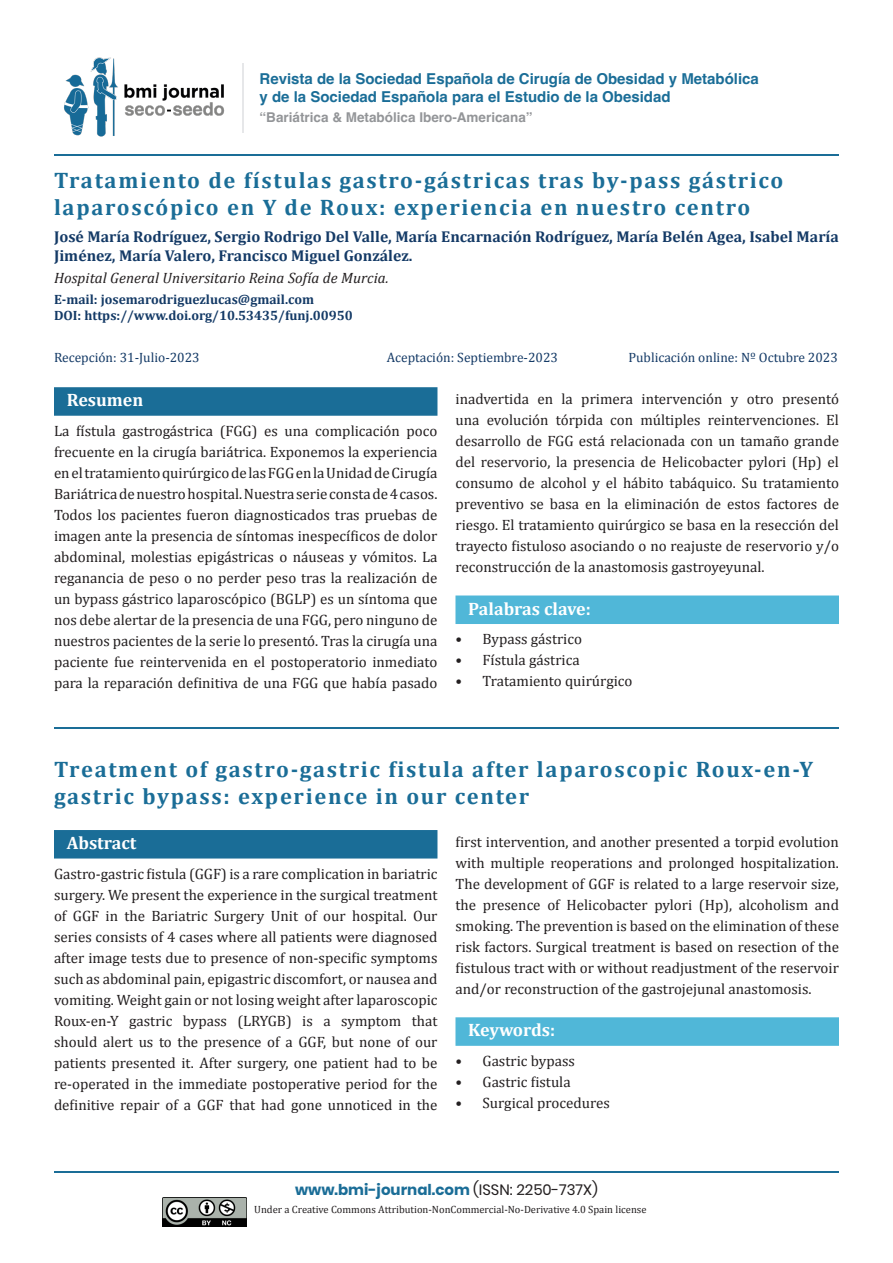
<style>
.page{position:relative;width:893px;height:1263px;background:#fff}
.page>*{position:absolute;margin:0;border:0;box-sizing:border-box;transform-origin:0 0}
.Título{font:700 22.5px/27px "Cambria";letter-spacing:.075em;color:#1a6d97}
.Palabras_clave_títul{font:700 18px "Cambria";color:#fff}
.Capítulo{font:700 18px "Cambria";color:#fff}
.Autores{font:700 15.75px/18.9px "Cambria";color:#143a66}
.Párrafo{font:15px/21px "Cambria";color:#231f20;text-align:justify}
.t1{font:700 15px/18px "Helvetica";color:#1a6d97}
.Llamadas_autores{font:italic 15px "Cambria";letter-spacing:.005em;color:#231f20}
.t2{font:700 15px "Poppins";color:#1a6d97}
.Recepción{font:13.5px "Cambria";color:#143a66}
.email_Y_DOI{font:700 13.5px "Cambria";color:#143a66}
.t3{font:700 13.5px "Helvetica";color:#939598}
.t4{font:10.5px "Cambria";color:#231f20}
.s1{font-weight:400;color:#231f20}
</style>
<div class="page">
<hr style="left:54px;top:1171px;width:785px;height:1px;background:#1a6d97">
<img style="left:163px;top:1197px;width:83px;height:29px">
<img style="left:64px;top:57px;width:161px;height:80px">
<hr style="left:243px;top:63px;width:1px;height:70px;background:#e6e7e9">
<hr style="left:54px;top:154px;width:785px;height:1px;background:#1a6d97">
<div style="left:54px;top:387px;width:383px;height:29px;background:#1a6d97"></div>
<div style="left:455px;top:595px;width:384px;height:29px;background:#50b7d8"></div>
<div style="left:54px;top:830px;width:383px;height:28px;background:#1a6d97"></div>
<div style="left:455px;top:1017px;width:384px;height:29px;background:#50b7d8"></div>
<hr style="left:54px;top:728px;width:785px;height:1px;background:#1a6d97">
<p class="t1" style="left:260px;top:72px;width:501px">Revista de la Sociedad Española de Cirugía de Obesidad y Metabólica y de la Sociedad Española para el Estudio de la Obesidad</p>
<p class="t3" style="left:260px;top:109px;width:275px">“Bariátrica &amp; Metabólica Ibero-Americana”</p>
<p class="Título" style="left:54px;top:166px;width:731px">Tratamiento de fístulas gastro-gástricas tras by-pass gástrico laparoscópico en Y de Roux: experiencia en nuestro centro</p>
<p class="Autores" style="left:54px;top:226px;width:786px">José María Rodríguez, Sergio Rodrigo Del Valle, María Encarnación Rodríguez, María Belén Agea, Isabel María<br>Jiménez, María Valero, Francisco Miguel González.</p>
<p class="Llamadas_autores" style="left:54px;top:269px;width:336px">Hospital General Universitario Reina Sofía de Murcia.</p>
<p class="email_Y_DOI" style="left:54px;top:289px;width:262px">E-mail: josemarodriguezlucas@gmail.com</p>
<p class="email_Y_DOI" style="left:54px;top:306px;width:300px">DOI: https://www.doi.org/10.53435/funj.00950</p>
<p class="Recepción" style="left:54px;top:349px;width:147px">Recepción: 31-Julio-2023</p>
<p class="Recepción" style="left:387px;top:349px;width:173px">Aceptación: Septiembre-2023</p>
<p class="Recepción" style="left:628px;top:349px;width:211px">Publicación online: Nº Octubre 2023</p>
<p class="Capítulo" style="left:67px;top:387px;width:78px">Resumen</p>
<p class="Párrafo" style="left:54px;top:420px;width:385px">La fístula gastrogástrica (FGG) es una complicación poco frecuente en la cirugía bariátrica. Exponemos la experiencia en el tratamiento quirúrgico de las FGG en la Unidad de Cirugía Bariátrica de nuestro hospital. Nuestra serie consta de 4 casos.<br>Todos los pacientes fueron diagnosticados tras pruebas de imagen ante la presencia de síntomas inespecíficos de dolor abdominal, molestias epigástricas o náuseas y vómitos. La reganancia de peso o no perder peso tras la realización de un bypass gástrico laparoscópico (BGLP) es un síntoma que nos debe alertar de la presencia de una FGG, pero ninguno de nuestros pacientes de la serie lo presentó. Tras la cirugía una paciente fue reintervenida en el postoperatorio inmediato para la reparación definitiva de una FGG que había pasado</p>
<p class="Párrafo" style="left:455px;top:388px;width:385px">inadvertida en la primera intervención y otro presentó una evolución tórpida con múltiples reintervenciones. El desarrollo de FGG está relacionada con un tamaño grande del reservorio, la presencia de Helicobacter pylori (Hp) el consumo de alcohol y el hábito tabáquico. Su tratamiento preventivo se basa en la eliminación de estos factores de riesgo. El tratamiento quirúrgico se basa en la resección del trayecto fistuloso asociando o no reajuste de reservorio y/o reconstrucción de la anastomosis gastroyeyunal.</p>
<p class="Palabras_clave_títul" style="left:468px;top:596px;width:124px">Palabras clave:</p>
<p class="Párrafo" style="left:455px;top:628px;width:128px">• Bypass gástrico</p>
<p class="Párrafo" style="left:455px;top:649px;width:126px">• Fístula gástrica</p>
<p class="Párrafo" style="left:455px;top:670px;width:178px">• Tratamiento quirúrgico</p>
<p class="Título" style="left:54px;top:755px;width:761px">Treatment of gastro-gastric fistula after laparoscopic Roux-en-Y gastric bypass: experience in our center</p>
<p class="Capítulo" style="left:67px;top:830px;width:71px">Abstract</p>
<p class="Párrafo" style="left:54px;top:863px;width:385px">Gastro-gastric fistula (GGF) is a rare complication in bariatric surgery. We present the experience in the surgical treatment of GGF in the Bariatric Surgery Unit of our hospital. Our series consists of 4 cases where all patients were diagnosed after image tests due to presence of non-specific symptoms such as abdominal pain, epigastric discomfort, or nausea and vomiting. Weight gain or not losing weight after laparoscopic Roux-en-Y gastric bypass (LRYGB) is a symptom that should alert us to the presence of a GGF, but none of our patients presented it. After surgery, one patient had to be re-operated in the immediate postoperative period for the definitive repair of a GGF that had gone unnoticed in the</p>
<p class="Párrafo" style="left:455px;top:831px;width:385px">first intervention, and another presented a torpid evolution with multiple reoperations and prolonged hospitalization.<br>The development of GGF is related to a large reservoir size, the presence of Helicobacter pylori (Hp), alcoholism and smoking. The prevention is based on the elimination of these risk factors. Surgical treatment is based on resection of the fistulous tract with or without readjustment of the reservoir and/or reconstruction of the gastrojejunal anastomosis.</p>
<p class="Palabras_clave_títul" style="left:468px;top:1017px;width:89px">Keywords:</p>
<p class="Párrafo" style="left:455px;top:1050px;width:121px">• Gastric bypass</p>
<p class="Párrafo" style="left:455px;top:1071px;width:117px">• Gastric fistula</p>
<p class="Párrafo" style="left:455px;top:1092px;width:156px">• Surgical procedures</p>
<p class="t2" style="left:295px;top:1181px;width:304px">www.bmi-journal.com <span class="s1">(ISSN: 2250-737X)</span></p>
<p class="t4" style="left:254px;top:1203px;width:394px">Under a Creative Commons Attribution-NonCommercial-No-Derivative 4.0 Spain license</p>
</div>
